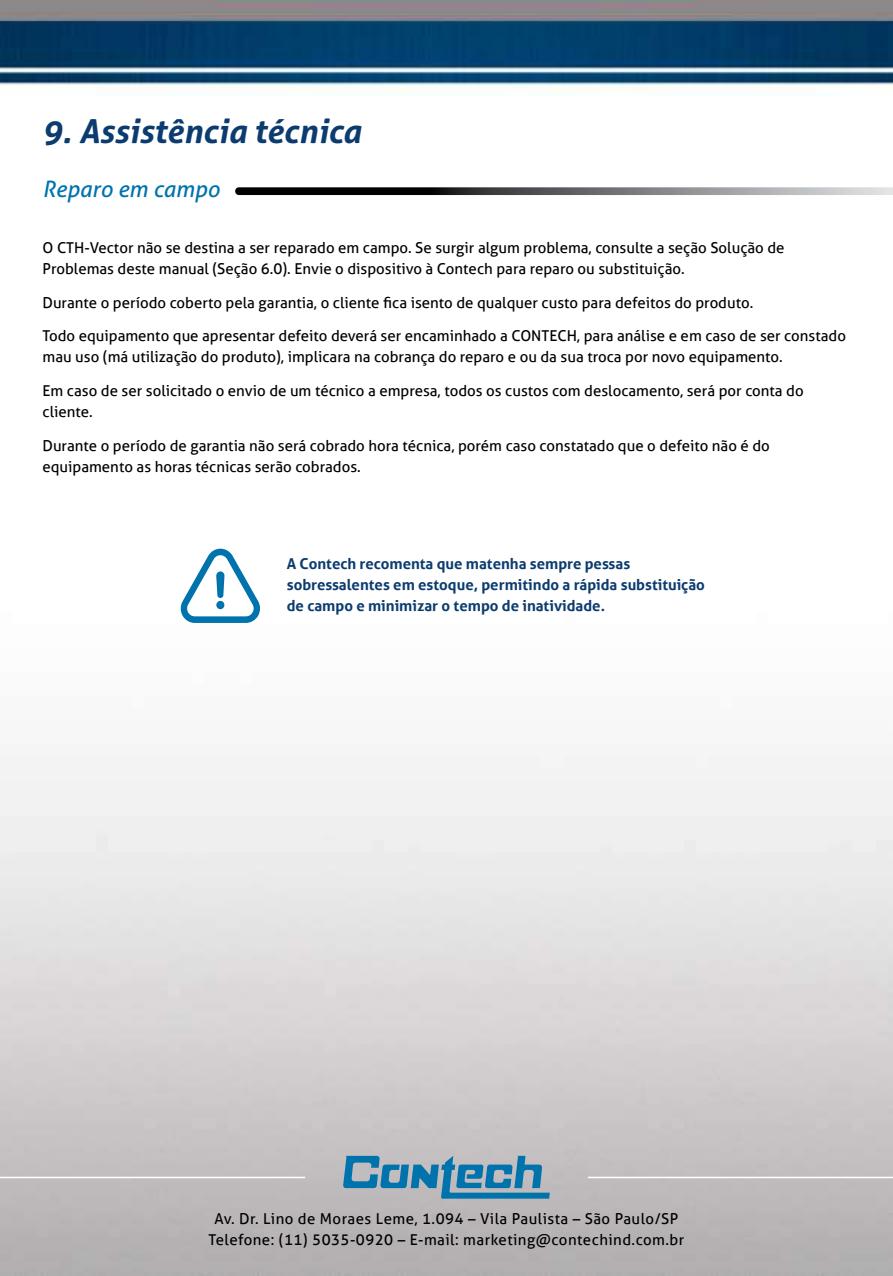
<style>
.page{position:relative;width:893px;height:1276px;background:#fff}
.page>*{position:absolute;margin:0;border:0;box-sizing:border-box;transform-origin:0 0}
.t1{font:italic 700 33px "Aller";color:#0c3c6f}
.t2{font:italic 22.5px "Aller";color:#0073ad}
.t3{font:15px/21px "Aller";color:#000}
.t4{font:700 15px/21px "Aller";color:#0c3c6f}
.t5{font:15px/21px "Aller";letter-spacing:.03em;color:#000;text-align:center}
</style>
<div class="page">
<img style="left:0;top:0;width:893px;height:1275px">
<svg style="left:343px;top:1155px;width:207px;height:43px"></svg>
<hr style="left:0;top:1176px;width:305px;height:2px;background:#fff">
<hr style="left:588px;top:1176px;width:305px;height:2px;background:#fff">
<svg style="left:180px;top:549px;width:81px;height:74px"></svg>
<svg style="left:235px;top:187px;width:658px;height:8px"></svg>
<h1 class="t1" style="left:43px;top:111px;width:320px">9. Assistência técnica</h1>
<h2 class="t2" style="left:43px;top:176px;width:179px">Reparo em campo</h2>
<p class="t3" style="left:43px;top:237px;width:744px">O CTH-Vector não se destina a ser reparado em campo. Se surgir algum problema, consulte a seção Solução de<br>Problemas deste manual (Seção 6.0). Envie o dispositivo à Contech para reparo ou substituição.</p>
<p class="t3" style="left:43px;top:292px;width:712px">Durante o período coberto pela garantia, o cliente fica isento de qualquer custo para defeitos do produto.</p>
<p class="t3" style="left:43px;top:325px;width:805px">Todo equipamento que apresentar defeito deverá ser encaminhado a CONTECH, para análise e em caso de ser constado mau uso (má utilização do produto), implicara na cobrança do reparo e ou da sua troca por novo equipamento.</p>
<p class="t3" style="left:43px;top:380px;width:763px">Em caso de ser solicitado o envio de um técnico a empresa, todos os custos com deslocamento, será por conta do cliente.</p>
<p class="t3" style="left:43px;top:435px;width:729px">Durante o período de garantia não será cobrado hora técnica, porém caso constatado que o defeito não é do equipamento as horas técnicas serão cobrados.</p>
<p class="t4" style="left:287px;top:553px;width:420px">A Contech recomenta que matenha sempre pessas sobressalentes em estoque, permitindo a rápida substituição de campo e minimizar o tempo de inatividade.</p>
<p class="t5" style="left:209px;top:1208px;width:477px">Av. Dr. Lino de Moraes Leme, 1.094 – Vila Paulista – São Paulo/SP<br>Telefone: (11) 5035-0920 – E-mail: marketing@contechind.com.br</p>
</div>
